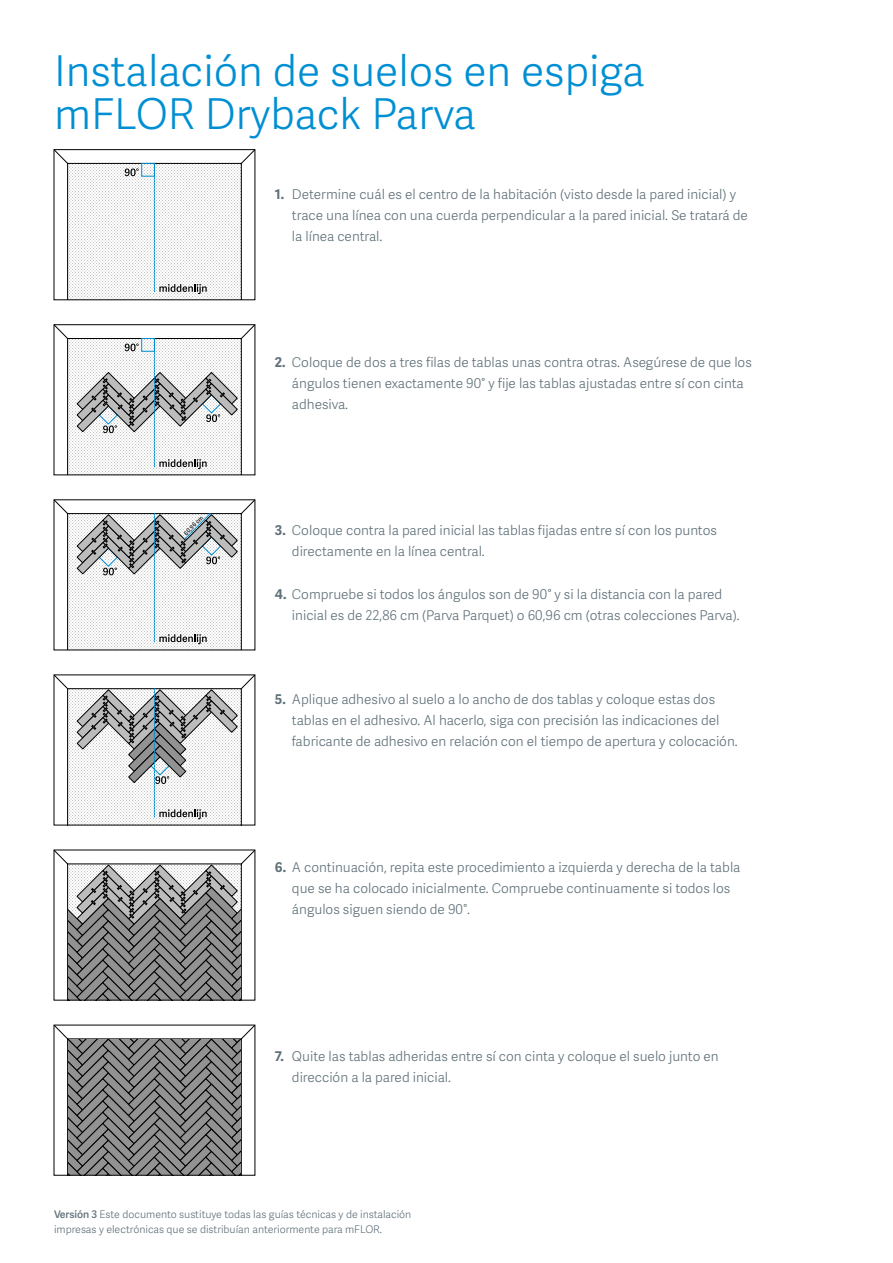
<style>
.page{position:relative;width:893px;height:1263px;background:#fff}
.page>*{position:absolute;margin:0;border:0;box-sizing:border-box;transform-origin:0 0}
.t1{font:300 42.6px/42.5px "Adelle Sans";color:#008fd3}
.t2{font:300 13.5px/21px "Adelle Sans";color:#607179}
.t3{font:300 10.5px/15px "Adelle Sans";color:#607179}
.t4{font:600 6px "Adelle Sans";color:#000}
.s1{font-weight:700}
.s2{font-weight:600}
</style>
<div class="page">
<svg style="left:56px;top:151px;width:197px;height:147px"></svg>
<div style="left:54px;top:149px;width:201px;height:151px;border:1px solid #000"></div>
<svg style="left:56px;top:326px;width:197px;height:147px"></svg>
<div style="left:54px;top:324px;width:201px;height:151px;border:1px solid #000"></div>
<svg style="left:56px;top:501px;width:197px;height:147px"></svg>
<svg style="left:56px;top:676px;width:197px;height:147px"></svg>
<svg style="left:56px;top:851px;width:197px;height:148px"></svg>
<svg style="left:56px;top:1026px;width:197px;height:148px"></svg>
<div style="left:54px;top:1024px;width:201px;height:152px;border:1px solid #000"></div>
<h1 class="t1" style="left:54px;top:48px;width:592px">Instalación de suelos en espiga mFLOR Dryback Parva</h1>
<p class="t2" style="left:292px;top:184px;width:457px;text-indent:-17px"><span class="s1">1.</span> Determine cuál es el centro de la habitación (visto desde la pared inicial) y trace una línea con una cuerda perpendicular a la pared inicial. Se tratará de la línea central.</p>
<p class="t4" style="left:183px;top:532px;width:26px;rotate:-45deg">60,96 cm</p>
<p class="t2" style="left:292px;top:352px;width:461px;text-indent:-17px"><span class="s1">2.</span> Coloque de dos a tres filas de tablas unas contra otras. Asegúrese de que los ángulos tienen exactamente 90° y fije las tablas ajustadas entre sí con cinta adhesiva.</p>
<p class="t2" style="left:292px;top:520px;width:426px;text-indent:-17px"><span class="s1">3.</span> Coloque contra la pared inicial las tablas fijadas entre sí con los puntos directamente en la línea central.</p>
<p class="t2" style="left:292px;top:583px;width:449px;text-indent:-17px"><span class="s1">4.</span> Compruebe si todos los ángulos son de 90° y si la distancia con la pared inicial es de 22,86 cm (Parva Parquet) o 60,96 cm (otras colecciones Parva).</p>
<p class="t2" style="left:292px;top:688px;width:447px;text-indent:-17px"><span class="s1">5.</span> Aplique adhesivo al suelo a lo ancho de dos tablas y coloque estas dos tablas en el adhesivo. Al hacerlo, siga con precisión las indicaciones del fabricante de adhesivo en relación con el tiempo de apertura y colocación.</p>
<p class="t2" style="left:292px;top:856px;width:450px;text-indent:-17px"><span class="s1">6.</span> A continuación, repita este procedimiento a izquierda y derecha de la tabla que se ha colocado inicialmente. Compruebe continuamente si todos los ángulos siguen siendo de 90°.</p>
<p class="t2" style="left:292px;top:1045px;width:428px;text-indent:-17px"><span class="s1">7.</span> Quite las tablas adheridas entre sí con cinta y coloque el suelo junto en dirección a la pared inicial.</p>
<p class="t3" style="left:54px;top:1206px;width:359px"><span class="s2">Versión 3</span> Este documento sustituye todas las guías técnicas y de instalación impresas y electrónicas que se distribuían anteriormente para mFLOR.</p>
</div>
